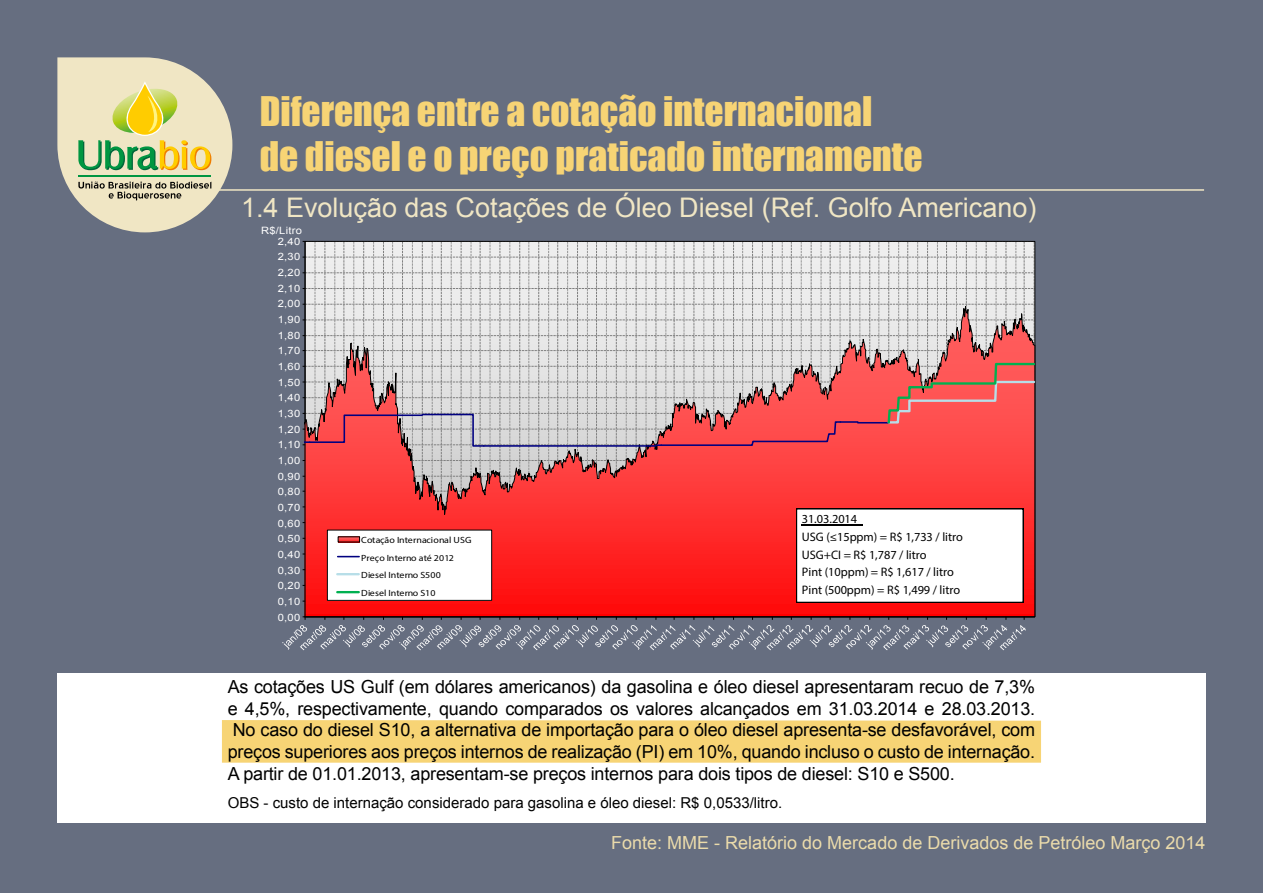
<style>
.page{position:relative;width:1263px;height:893px;background:#666e80}
.page>*{position:absolute;margin:0;border:0;box-sizing:border-box;transform-origin:0 0}
.t1{font:37.5px/45px "Impact";color:#f7d475}
.t2{font:27px "Arial";color:#f0e6c4}
.t3{font:18px/21.6px "Arial";letter-spacing:-.01em;color:#000;text-align:justify}
.t4{font:18px "Arial";color:#ebdbab}
.t5{font:15px "Arial";color:#000}
.t6{font:700 12.3px/17.7px "Arial";letter-spacing:-.005em;color:#000}
.t7{font:10.05px "Arial";letter-spacing:.025em;color:#fff;scale:1.1 1}
.t8{font:9px/17.7px "Arial";color:#000;scale:1.1 1}
</style>
<div class="page">
<div style="left:57px;top:673px;width:1148px;height:150px;background:#fff"></div>
<svg style="left:282px;top:241px;width:753px;height:409px;background:#d99193"></svg>
<hr style="left:802px;top:525px;width:61px;height:1px;background:#000">
<div style="left:222px;top:720px;width:819px;height:43px;background:#f7d475"></div>
<svg style="left:57px;top:57px;width:175px;height:175px"></svg>
<hr style="left:79px;top:189px;width:1125px;height:2px;background:#f0e6c4">
<h1 class="t1" style="left:260px;top:88px;width:664px">Diferença entre a cotação internacional<br>de diesel e o preço praticado internamente</h1>
<h2 class="t2" style="left:241px;top:190px;width:797px">1.4 Evolução das Cotações de Óleo Diesel (Ref. Golfo Americano)</h2>
<p class="t7" style="left:261px;top:224px;width:39px">R$/Litro</p>
<p class="t7" style="left:278px;top:234px;width:22px">2,40</p>
<p class="t7" style="left:278px;top:250px;width:22px">2,30</p>
<p class="t7" style="left:278px;top:266px;width:22px">2,20</p>
<p class="t7" style="left:278px;top:282px;width:22px">2,10</p>
<p class="t7" style="left:278px;top:297px;width:22px">2,00</p>
<p class="t7" style="left:278px;top:313px;width:22px">1,90</p>
<p class="t7" style="left:278px;top:329px;width:22px">1,80</p>
<p class="t7" style="left:278px;top:344px;width:22px">1,70</p>
<p class="t7" style="left:278px;top:360px;width:22px">1,60</p>
<p class="t7" style="left:278px;top:376px;width:22px">1,50</p>
<p class="t7" style="left:278px;top:391px;width:22px">1,40</p>
<p class="t7" style="left:278px;top:407px;width:22px">1,30</p>
<p class="t7" style="left:278px;top:423px;width:22px">1,20</p>
<p class="t7" style="left:278px;top:438px;width:22px">1,10</p>
<p class="t7" style="left:278px;top:454px;width:22px">1,00</p>
<p class="t7" style="left:278px;top:470px;width:22px">0,90</p>
<p class="t7" style="left:278px;top:485px;width:22px">0,80</p>
<p class="t7" style="left:278px;top:501px;width:22px">0,70</p>
<p class="t7" style="left:278px;top:517px;width:22px">0,60</p>
<p class="t7" style="left:278px;top:532px;width:22px">0,50</p>
<p class="t7" style="left:278px;top:548px;width:22px">0,40</p>
<p class="t7" style="left:278px;top:564px;width:22px">0,30</p>
<p class="t7" style="left:278px;top:579px;width:22px">0,20</p>
<p class="t7" style="left:278px;top:595px;width:22px">0,10</p>
<p class="t7" style="left:278px;top:611px;width:22px">0,00</p>
<p class="t8" style="left:361px;top:531px;width:102px">Cotação Internacional USG<br>Preço Interno até 2012<br>Diesel Interno S500<br>Diesel Interno S10</p>
<p class="t6" style="left:802px;top:510px;width:163px">31.03.2014<br>USG (≤15ppm) = R$ 1,733 / litro<br>USG+CI = R$ 1,787 / litro<br>Pint (10ppm) = R$ 1,617 / litro<br>Pint (500ppm) = R$ 1,499 / litro</p>
<p class="t3" style="left:228px;top:676px;width:809px">As cotações US Gulf (em dólares americanos) da gasolina e óleo diesel apresentaram recuo de 7,3% e 4,5%, respectivamente, quando comparados os valores alcançados em 31.03.2014 e 28.03.2013.<br>No caso do diesel S10, a alternativa de importação para o óleo diesel apresenta-se desfavorável, com preços superiores aos preços internos de realização (PI) em 10%, quando incluso o custo de internação.<br>A partir de 01.01.2013, apresentam-se preços internos para dois tipos de diesel: S10 e S500.</p>
<p class="t5" style="left:228px;top:793px;width:556px">OBS - custo de internação considerado para gasolina e óleo diesel: R$ 0,0533/litro.</p>
<p class="t4" style="left:611px;top:831px;width:596px">Fonte: MME - Relatório do Mercado de Derivados de Petróleo Março 2014</p>
</div>
